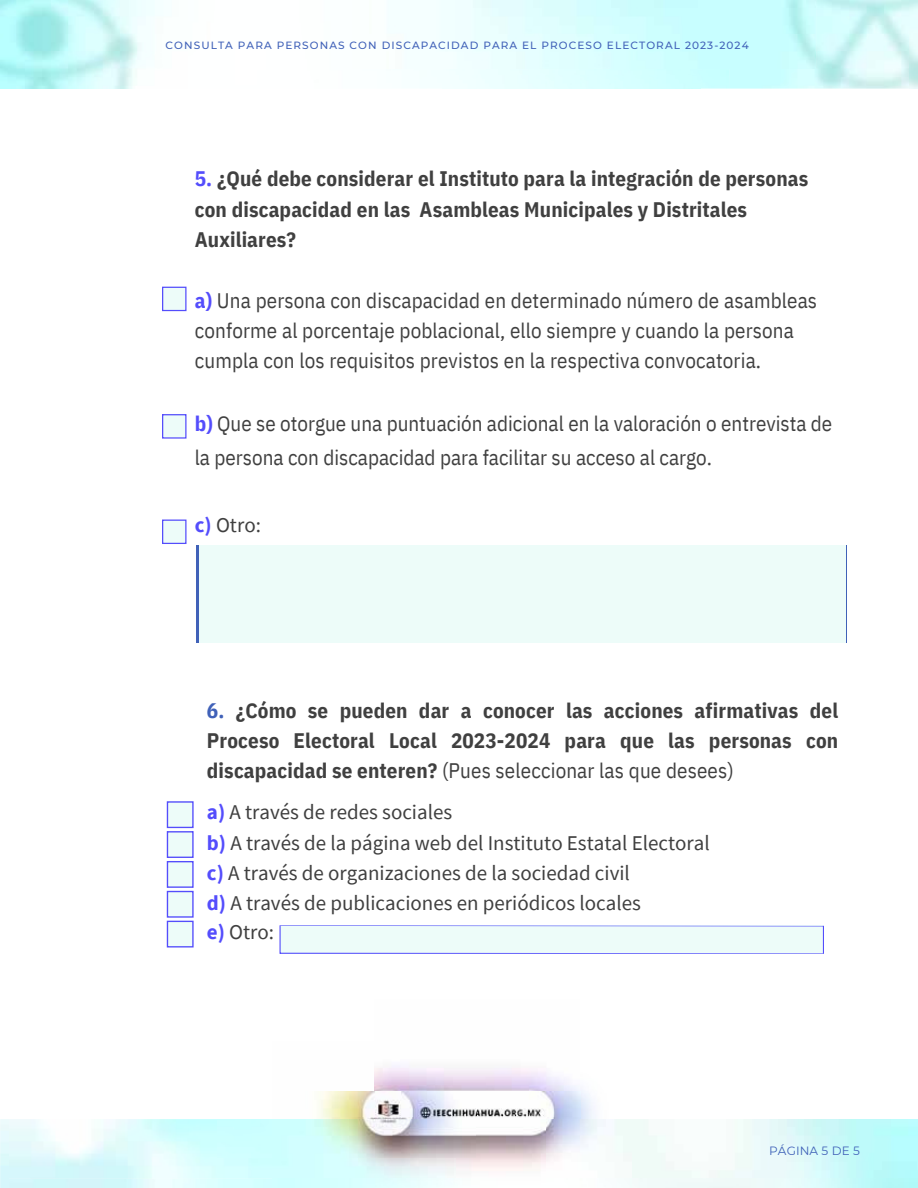
<style>
.page{position:relative;width:918px;height:1188px;background:#fff}
.page>*{position:absolute;margin:0;border:0;box-sizing:border-box;transform-origin:0 0}
.t1{font:21px/30.3px "IBM Plex Sans Cond";letter-spacing:.005em;color:#404040}
.t2{font:700 21px/30.3px "IBM Plex Sans Cond";letter-spacing:.005em;color:#404040;text-align:justify}
.t3{font:21px "Source Sans Pro";color:#404040}
.t4{font:12px "Montserrat";letter-spacing:.01em;color:#4061b8}
.t5{font:500 10.5px "Montserrat";letter-spacing:.105em;color:#4061b8}
.s1{color:#544dfc}
.s2{font-weight:700;color:#544dfc}
.s3{color:#4061b8}
.s4{font-weight:400}
</style>
<div class="page">
<img style="left:217px;top:1119px;width:238px;height:38px">
<img style="left:272px;top:1091px;width:102px;height:43px">
<img style="left:272px;top:1092px;width:309px;height:27px">
<img style="left:455px;top:1119px;width:176px;height:60px">
<svg style="left:162px;top:287px;width:25px;height:24px"></svg>
<svg style="left:162px;top:414px;width:25px;height:25px"></svg>
<svg style="left:162px;top:520px;width:25px;height:24px"></svg>
<svg style="left:167px;top:801px;width:27px;height:147px;background:#d4def9"></svg>
<svg style="left:280px;top:925px;width:544px;height:29px;background:#e5f2f9"></svg>
<div style="left:199px;top:545px;width:647px;height:98px;background:#edfcf9"></div>
<p class="t5" style="left:166px;top:39px;width:585px">CONSULTA PARA PERSONAS CON DISCAPACIDAD PARA EL PROCESO ELECTORAL 2023-2024</p>
<p class="t2" style="left:195px;top:163px;width:615px;text-align:left"><span class="s1">5.</span> ¿Qué debe considerar el Instituto para la integración de personas con discapacidad en las Asambleas Municipales y Distritales<br>Auxiliares?</p>
<p class="t1" style="left:195px;top:285px;width:624px"><span class="s2">a)</span> Una persona con discapacidad en determinado número de asambleas conforme al porcentaje poblacional, ello siempre y cuando la persona cumpla con los requisitos previstos en la respectiva convocatoria.</p>
<p class="t1" style="left:195px;top:407px;width:639px;line-height:33.8px"><span class="s2">b)</span> Que se otorgue una puntuación adicional en la valoración o entrevista de la persona con discapacidad para facilitar su acceso al cargo.</p>
<p class="t3" style="left:195px;top:511px;width:68px"><span class="s2">c)</span> Otro:</p>
<p class="t2" style="left:207px;top:694px;width:633px"><span class="s3">6.</span> ¿Cómo se pueden dar a conocer las acciones afirmativas del Proceso Electoral Local 2023-2024 para que las personas con discapacidad se enteren? <span class="s4">(Pues seleccionar las que desees)</span></p>
<p class="t3" style="left:207px;top:798px;width:247px"><span class="s2">a)</span> A través de redes sociales</p>
<p class="t3" style="left:207px;top:830px;width:504px"><span class="s2">b)</span> A través de la página web del Instituto Estatal Electoral</p>
<p class="t3" style="left:207px;top:859px;width:425px"><span class="s2">c)</span> A través de organizaciones de la sociedad civil</p>
<p class="t3" style="left:207px;top:889px;width:435px"><span class="s2">d)</span> A través de publicaciones en periódicos locales</p>
<p class="t3" style="left:207px;top:918px;width:69px"><span class="s2">e)</span> Otro:</p>
<p class="t4" style="left:769px;top:1143px;width:92px">PÁGINA 5 DE 5</p>
</div>
